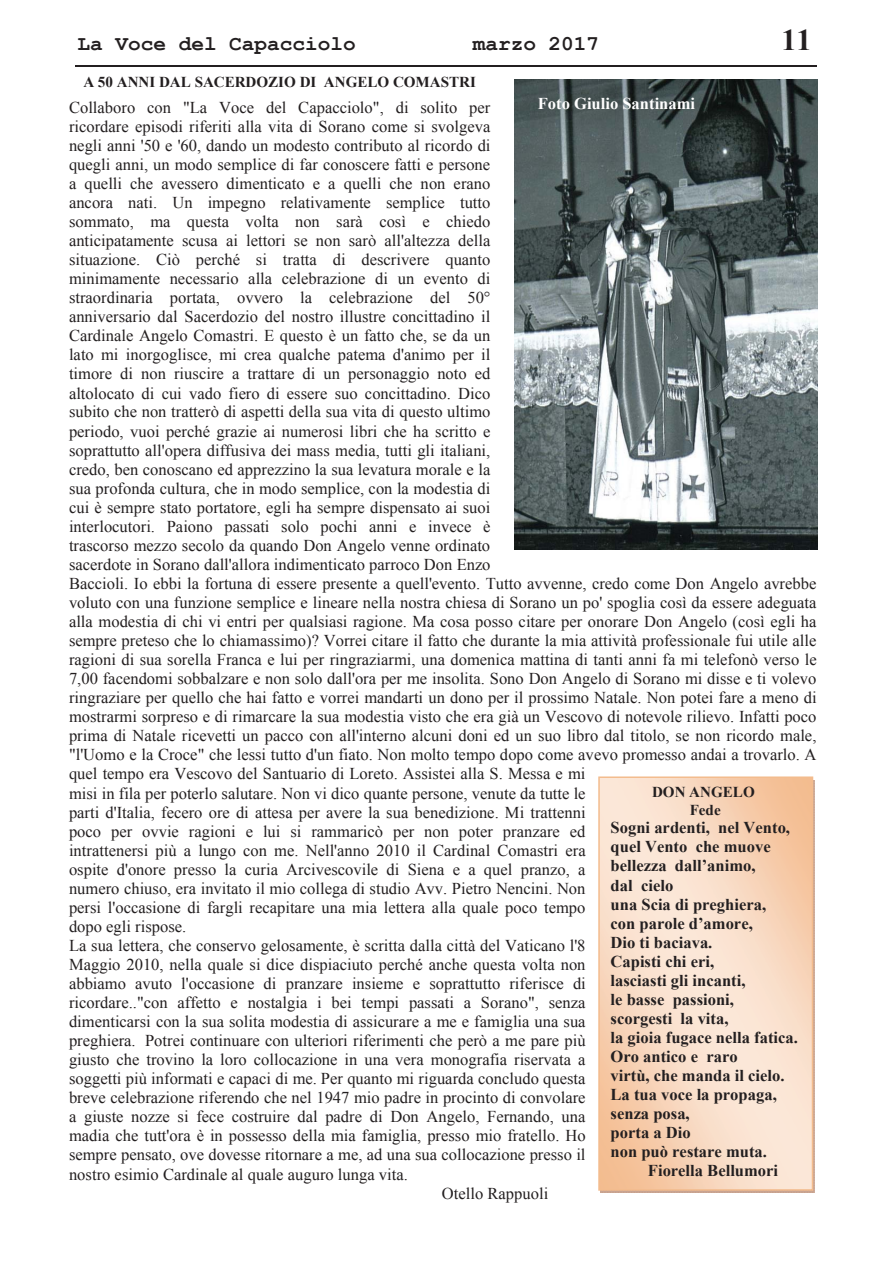
<style>
.page{position:relative;width:893px;height:1263px;background:#fff}
.page>*{position:absolute;margin:0;border:0;box-sizing:border-box;transform-origin:0 0}
.t1{font:700 30.15px "Times New Roman";color:#231f20}
.t2{font:700 21px "Courier New";color:#231f20}
.t3{font:16.5px "Times New Roman";color:#231f20}
.t4{font:700 16.5px/19px "Times New Roman";color:#231f20}
.t5{font:700 16.5px "Times New Roman";color:#fff}
.t6{font:700 15.15px/17.4px "Times New Roman";color:#231f20;text-align:center}
</style>
<div class="page">
<hr style="left:75px;top:65px;width:741px;height:1px;background:#231f20">
<div style="left:598px;top:776px;width:215px;height:415px;border:2px solid #f3bc8e"></div>
<img style="left:515px;top:79px;width:302px;height:471px">
<p class="t2" style="left:78px;top:32px;width:280px">La Voce del Capacciolo</p>
<p class="t2" style="left:473px;top:32px;width:128px">marzo 2017</p>
<h1 class="t1" style="left:781px;top:23px;width:32px">11</h1>
<p class="t6" style="left:83px;top:73px;width:394px">A 50 ANNI DAL SACERDOZIO DI ANGELO COMASTRI</p>
<p class="t3" style="left:69px;top:98px;width:423px">Collaboro con "La Voce del Capacciolo", di solito per</p>
<p class="t3" style="left:69px;top:117px;width:423px">ricordare episodi riferiti alla vita di Sorano come si svolgeva</p>
<p class="t3" style="left:69px;top:136px;width:423px">negli anni '50 e '60, dando un modesto contributo al ricordo di</p>
<p class="t3" style="left:69px;top:155px;width:423px">quegli anni, un modo semplice di far conoscere fatti e persone</p>
<p class="t3" style="left:69px;top:174px;width:423px">a quelli che avessero dimenticato e a quelli che non erano</p>
<p class="t3" style="left:69px;top:193px;width:423px">ancora nati. Un impegno relativamente semplice tutto</p>
<p class="t3" style="left:69px;top:212px;width:423px">sommato, ma questa volta non sarà così e chiedo</p>
<p class="t3" style="left:69px;top:231px;width:423px">anticipatamente scusa ai lettori se non sarò all'altezza della</p>
<p class="t3" style="left:69px;top:250px;width:423px">situazione. Ciò perché si tratta di descrivere quanto</p>
<p class="t3" style="left:69px;top:269px;width:423px">minimamente necessario alla celebrazione di un evento di</p>
<p class="t3" style="left:69px;top:289px;width:423px">straordinaria portata, ovvero la celebrazione del 50°</p>
<p class="t3" style="left:69px;top:308px;width:423px">anniversario dal Sacerdozio del nostro illustre concittadino il</p>
<p class="t3" style="left:69px;top:327px;width:423px">Cardinale Angelo Comastri. E questo è un fatto che, se da un</p>
<p class="t3" style="left:69px;top:346px;width:423px">lato mi inorgoglisce, mi crea qualche patema d'animo per il</p>
<p class="t3" style="left:69px;top:365px;width:423px">timore di non riuscire a trattare di un personaggio noto ed</p>
<p class="t3" style="left:69px;top:384px;width:423px">altolocato di cui vado fiero di essere suo concittadino. Dico</p>
<p class="t3" style="left:69px;top:403px;width:423px">subito che non tratterò di aspetti della sua vita di questo ultimo</p>
<p class="t3" style="left:69px;top:422px;width:423px">periodo, vuoi perché grazie ai numerosi libri che ha scritto e</p>
<p class="t3" style="left:69px;top:441px;width:423px">soprattutto all'opera diffusiva dei mass media, tutti gli italiani,</p>
<p class="t3" style="left:69px;top:460px;width:423px">credo, ben conoscano ed apprezzino la sua levatura morale e la</p>
<p class="t3" style="left:69px;top:479px;width:423px">sua profonda cultura, che in modo semplice, con la modestia di</p>
<p class="t3" style="left:69px;top:498px;width:423px">cui è sempre stato portatore, egli ha sempre dispensato ai suoi</p>
<p class="t3" style="left:69px;top:517px;width:423px">interlocutori. Paiono passati solo pochi anni e invece è</p>
<p class="t3" style="left:69px;top:536px;width:423px">trascorso mezzo secolo da quando Don Angelo venne ordinato</p>
<p class="t3" style="left:69px;top:555px;width:423px">sacerdote in Sorano dall'allora indimenticato parroco Don Enzo</p>
<p class="t3" style="left:69px;top:574px;width:749px">Baccioli. Io ebbi la fortuna di essere presente a quell'evento. Tutto avvenne, credo come Don Angelo avrebbe</p>
<p class="t3" style="left:69px;top:593px;width:749px">voluto con una funzione semplice e lineare nella nostra chiesa di Sorano un po' spoglia così da essere adeguata</p>
<p class="t3" style="left:69px;top:612px;width:749px">alla modestia di chi vi entri per qualsiasi ragione. Ma cosa posso citare per onorare Don Angelo (così egli ha</p>
<p class="t3" style="left:69px;top:631px;width:749px">sempre preteso che lo chiamassimo)? Vorrei citare il fatto che durante la mia attività professionale fui utile alle</p>
<p class="t3" style="left:69px;top:650px;width:749px">ragioni di sua sorella Franca e lui per ringraziarmi, una domenica mattina di tanti anni fa mi telefonò verso le</p>
<p class="t3" style="left:69px;top:670px;width:749px">7,00 facendomi sobbalzare e non solo dall'ora per me insolita. Sono Don Angelo di Sorano mi disse e ti volevo</p>
<p class="t3" style="left:69px;top:689px;width:749px">ringraziare per quello che hai fatto e vorrei mandarti un dono per il prossimo Natale. Non potei fare a meno di</p>
<p class="t3" style="left:69px;top:708px;width:749px">mostrarmi sorpreso e di rimarcare la sua modestia visto che era già un Vescovo di notevole rilievo. Infatti poco</p>
<p class="t3" style="left:69px;top:727px;width:749px">prima di Natale ricevetti un pacco con all'interno alcuni doni ed un suo libro dal titolo, se non ricordo male,</p>
<p class="t3" style="left:69px;top:746px;width:749px">"l'Uomo e la Croce" che lessi tutto d'un fiato. Non molto tempo dopo come avevo promesso andai a trovarlo. A</p>
<p class="t3" style="left:69px;top:765px;width:518px">quel tempo era Vescovo del Santuario di Loreto. Assistei alla S. Messa e mi</p>
<p class="t3" style="left:69px;top:784px;width:518px">misi in fila per poterlo salutare. Non vi dico quante persone, venute da tutte le</p>
<p class="t3" style="left:69px;top:803px;width:518px">parti d'Italia, fecero ore di attesa per avere la sua benedizione. Mi trattenni</p>
<p class="t3" style="left:69px;top:822px;width:518px">poco per ovvie ragioni e lui si rammaricò per non poter pranzare ed</p>
<p class="t3" style="left:69px;top:841px;width:518px">intrattenersi più a lungo con me. Nell'anno 2010 il Cardinal Comastri era</p>
<p class="t3" style="left:69px;top:860px;width:518px">ospite d'onore presso la curia Arcivescovile di Siena e a quel pranzo, a</p>
<p class="t3" style="left:69px;top:879px;width:518px">numero chiuso, era invitato il mio collega di studio Avv. Pietro Nencini. Non</p>
<p class="t3" style="left:69px;top:898px;width:518px">persi l'occasione di fargli recapitare una mia lettera alla quale poco tempo</p>
<p class="t3" style="left:69px;top:917px;width:119px">dopo egli rispose.</p>
<p class="t3" style="left:69px;top:936px;width:518px">La sua lettera, che conservo gelosamente, è scritta dalla città del Vaticano l'8</p>
<p class="t3" style="left:69px;top:955px;width:518px">Maggio 2010, nella quale si dice dispiaciuto perché anche questa volta non</p>
<p class="t3" style="left:69px;top:974px;width:518px">abbiamo avuto l'occasione di pranzare insieme e soprattutto riferisce di</p>
<p class="t3" style="left:69px;top:993px;width:518px">ricordare.."con affetto e nostalgia i bei tempi passati a Sorano", senza</p>
<p class="t3" style="left:69px;top:1012px;width:518px">dimenticarsi con la sua solita modestia di assicurare a me e famiglia una sua</p>
<p class="t3" style="left:69px;top:1031px;width:518px">preghiera. Potrei continuare con ulteriori riferimenti che però a me pare più</p>
<p class="t3" style="left:69px;top:1051px;width:518px">giusto che trovino la loro collocazione in una vera monografia riservata a</p>
<p class="t3" style="left:69px;top:1070px;width:518px">soggetti più informati e capaci di me. Per quanto mi riguarda concludo questa</p>
<p class="t3" style="left:69px;top:1089px;width:518px">breve celebrazione riferendo che nel 1947 mio padre in procinto di convolare</p>
<p class="t3" style="left:69px;top:1108px;width:518px">a giuste nozze si fece costruire dal padre di Don Angelo, Fernando, una</p>
<p class="t3" style="left:69px;top:1127px;width:518px">madia che tutt'ora è in possesso della mia famiglia, presso mio fratello. Ho</p>
<p class="t3" style="left:69px;top:1146px;width:518px">sempre pensato, ove dovesse ritornare a me, ad una sua collocazione presso il</p>
<p class="t3" style="left:69px;top:1165px;width:340px">nostro esimio Cardinale al quale auguro lunga vita.</p>
<p class="t3" style="left:442px;top:1184px;width:108px">Otello Rappuoli</p>
<p class="t5" style="left:538px;top:94px;width:159px">Foto Giulio Santinami</p>
<p class="t6" style="left:652px;top:784px;width:104px">DON ANGELO<br>Fede</p>
<p class="t4" style="left:610px;top:818px;width:189px">Sogni ardenti, nel Vento, quel Vento che muove bellezza dall’animo,<br>dal cielo<br>una Scia di preghiera,<br>con parole d’amore,<br>Dio ti baciava.<br>Capisti chi eri,<br>lasciasti gli incanti,<br>le basse passioni, scorgesti la vita,<br>la gioia fugace nella fatica.<br>Oro antico e raro<br>virtù, che manda il cielo.<br>La tua voce la propaga, senza posa,<br>porta a Dio<br>non può restare muta.</p>
<p class="t4" style="left:648px;top:1161px;width:132px">Fiorella Bellumori</p>
</div>
